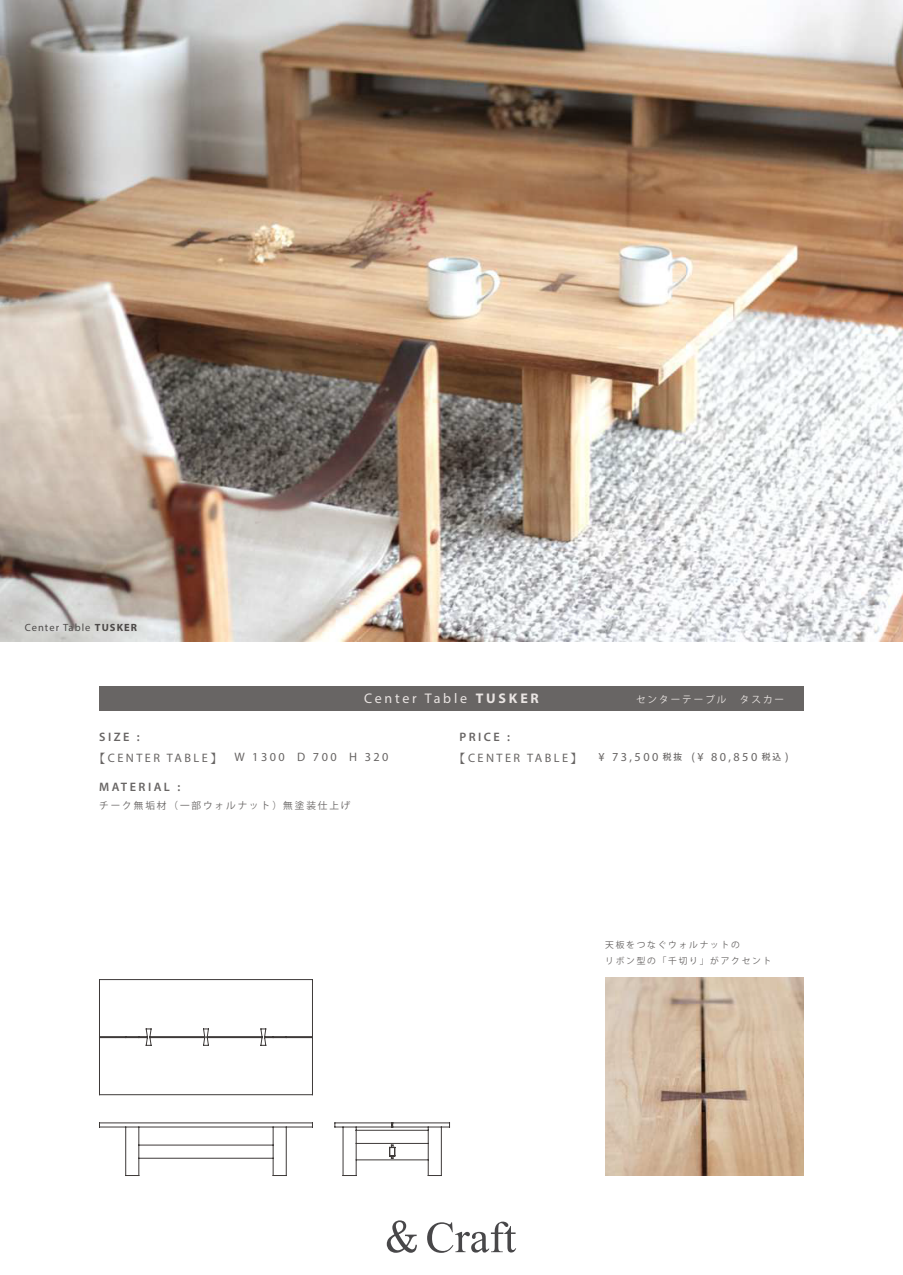
<style>
.page{position:relative;width:903px;height:1275px;background:#fff}
.page>*{position:absolute;margin:0;border:0;box-sizing:border-box;transform-origin:0 0}
.t1{font:14px "Myriad Pro";letter-spacing:.2em;color:#eae5e3}
.t2{font:12.25px "Myriad Pro";letter-spacing:.2em;color:#686564}
.t3{font:600 12.25px "Myriad Pro";letter-spacing:.2em;color:#686564}
.t4{font:10.5px "Myriad Pro";letter-spacing:.1em;color:#4c4948}
.t5{font:9.62px "Koz Go Pro";letter-spacing:.2em;color:#686564}
.t6{font:9.62px "Koz Go Pro";letter-spacing:.2em;color:#eae5e3}
.t7{font:8.75px/15.4px "Koz Go Pro";letter-spacing:.2em;color:#686564}
.s1{font-weight:700}
.s2{font-family:"Koz Min Pro"}
.s3{font-family:"Koz Go Pro";font-weight:500;font-size:8.75px}
</style>
<div class="page">
<img style="left:0;top:0;width:903px;height:641px">
<div style="left:99px;top:686px;width:705px;height:24px;background:#686564"></div>
<svg style="left:99px;top:979px;width:351px;height:197px"></svg>
<img style="left:605px;top:977px;width:199px;height:199px">
<svg style="left:387px;top:1220px;width:30px;height:33px"></svg>
<svg style="left:427px;top:1222px;width:89px;height:31px"></svg>
<p class="t4" style="left:25px;top:620px;width:114px">Center Table <span class="s1">TUSKER</span></p>
<p class="t3" style="left:99px;top:729px;width:42px">SIZE :</p>
<p class="t1" style="left:364px;top:689px;width:176px">Center Table <span class="s1">TUSKER</span></p>
<p class="t6" style="left:636px;top:693px;width:150px">センターテーブル　タスカー</p>
<p class="t3" style="left:459px;top:729px;width:52px">PRICE :</p>
<p class="t2" style="left:93px;top:751px;width:131px"><span class="s2">【</span>CENTER TABLE<span class="s2">】</span></p>
<p class="t2" style="left:453px;top:751px;width:131px"><span class="s2">【</span>CENTER TABLE<span class="s2">】</span></p>
<p class="t2" style="left:234px;top:749px;width:156px">W 1300 D 700 H 320</p>
<p class="t3" style="left:99px;top:779px;width:83px">MATERIAL :</p>
<p class="t5" style="left:99px;top:799px;width:253px">チーク無垢材（一部ウォルナット）無塗装仕上げ</p>
<p class="t2" style="left:598px;top:749px;width:192px">¥ 73,500 <span class="s3">税抜</span> (¥ 80,850 <span class="s3">税込</span> )</p>
<p class="t7" style="left:605px;top:938px;width:168px">天板をつなぐウォルナットの<br>リボン型の「千切り」がアクセント</p>
</div>
